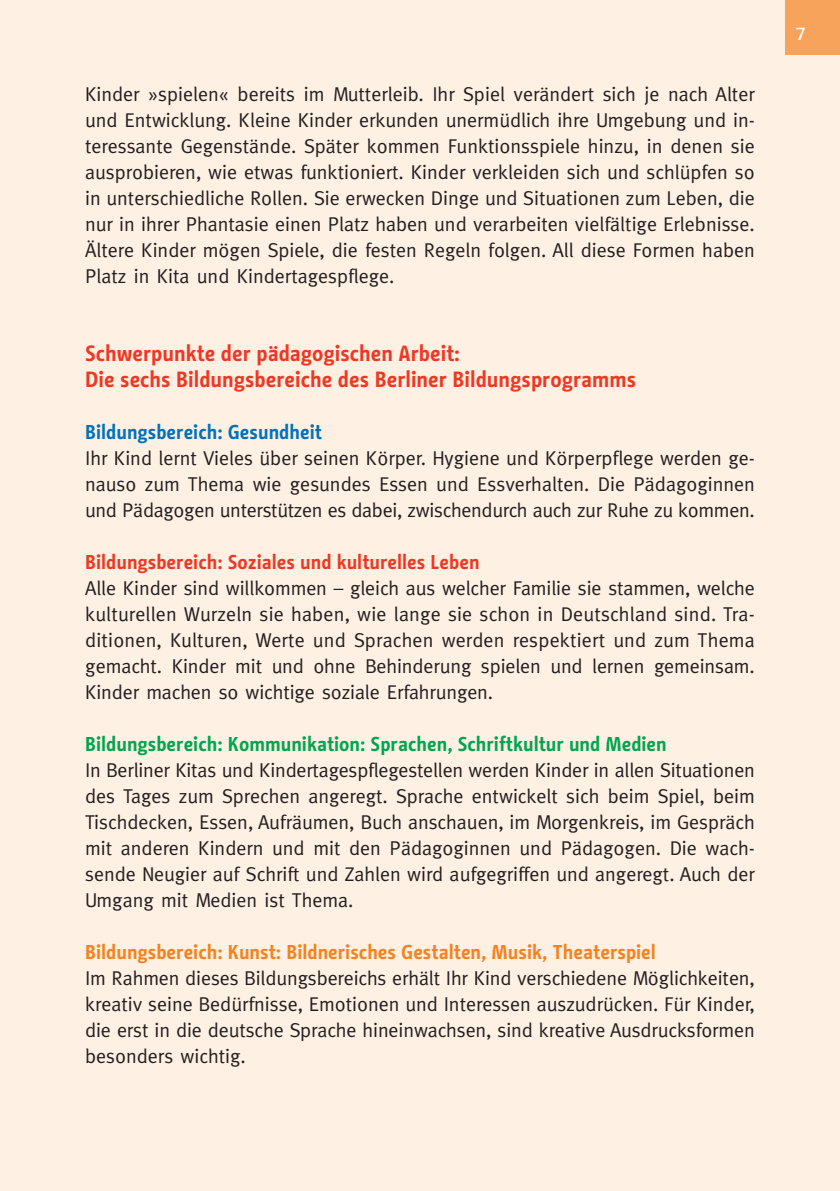
<style>
.page{position:relative;width:840px;height:1191px;background:#fff}
.page>*{position:absolute;margin:0;border:0;box-sizing:border-box;transform-origin:0 0}
.t1{font:700 22px/26px "BMF Change";color:#ef3823}
.t2{font:20px/26px "Meta";letter-spacing:-.005em;color:#231f20;text-align:justify}
.t3{font:700 20px "BMF Change";color:#f58220}
.t4{font:700 20px "BMF Change";color:#00a54f}
.t5{font:700 20px "BMF Change";color:#ef3823}
.t6{font:700 20px "BMF Change";color:#0072bc}
.t7{font:18px "Formata";color:#fff}
</style>
<div class="page">
<div style="left:0;top:0;width:839px;height:1191px;background:#fef0e3"></div>
<div style="left:784px;top:0;width:55px;height:54px;background:#f8a35c"></div>
<p class="t2" style="left:85px;top:81px;width:670px">Kinder »spielen« bereits im Mutterleib. Ihr Spiel verändert sich je nach Alter und Entwicklung. Kleine Kinder erkunden unermüdlich ihre Umgebung und in&shy;teressante Gegenstände. Später kommen Funktionsspiele hinzu, in denen sie ausprobieren, wie etwas funktioniert. Kinder verkleiden sich und schlüpfen so in unterschiedliche Rollen. Sie erwecken Dinge und Situationen zum Leben, die nur in ihrer Phantasie einen Platz haben und verarbeiten vielfältige Erlebnisse.<br>Ältere Kinder mögen Spiele, die festen Regeln folgen. All diese Formen haben Platz in Kita und Kindertagespflege.</p>
<p class="t1" style="left:85px;top:340px;width:552px">Schwerpunkte der pädagogischen Arbeit:<br>Die sechs Bildungsbereiche des Berliner Bildungsprogramms</p>
<p class="t6" style="left:85px;top:417px;width:238px">Bildungsbereich: Gesundheit</p>
<p class="t2" style="left:85px;top:445px;width:670px">Ihr Kind lernt Vieles über seinen Körper. Hygiene und Körperpflege werden ge&shy;nauso zum Thema wie gesundes Essen und Essverhalten. Die Pädagoginnen und Pädagogen unterstützen es dabei, zwischendurch auch zur Ruhe zu kommen.</p>
<p class="t5" style="left:85px;top:547px;width:396px">Bildungsbereich: Soziales und kulturelles Leben</p>
<p class="t2" style="left:85px;top:575px;width:670px">Alle Kinder sind willkommen – gleich aus welcher Familie sie stammen, welche kulturellen Wurzeln sie haben, wie lange sie schon in Deutschland sind. Tra&shy;ditionen, Kulturen, Werte und Sprachen werden respektiert und zum Thema gemacht. Kinder mit und ohne Behinderung spielen und lernen gemeinsam.<br>Kinder machen so wichtige soziale Erfahrungen.</p>
<p class="t4" style="left:85px;top:729px;width:583px">Bildungsbereich: Kommunikation: Sprachen, Schriftkultur und Medien</p>
<p class="t2" style="left:85px;top:757px;width:671px">In Berliner Kitas und Kindertagespflegestellen werden Kinder in allen Situationen des Tages zum Sprechen angeregt. Sprache entwickelt sich beim Spiel, beim Tischdecken, Essen, Aufräumen, Buch anschauen, im Morgenkreis, im Gespräch mit anderen Kindern und mit den Pädagoginnen und Pädagogen. Die wach&shy;sende Neugier auf Schrift und Zahlen wird aufgegriffen und angeregt. Auch der Umgang mit Medien ist Thema.</p>
<p class="t3" style="left:85px;top:937px;width:572px">Bildungsbereich: Kunst: Bildnerisches Gestalten, Musik, Theaterspiel</p>
<p class="t2" style="left:85px;top:965px;width:671px">Im Rahmen dieses Bildungsbereichs erhält Ihr Kind verschiedene Möglichkeiten, kreativ seine Bedürfnisse, Emotionen und Interessen auszudrücken. Für Kinder, die erst in die deutsche Sprache hineinwachsen, sind kreative Ausdrucksformen besonders wichtig.</p>
<p class="t7" style="left:794px;top:26px;width:12px">7</p>
</div>
